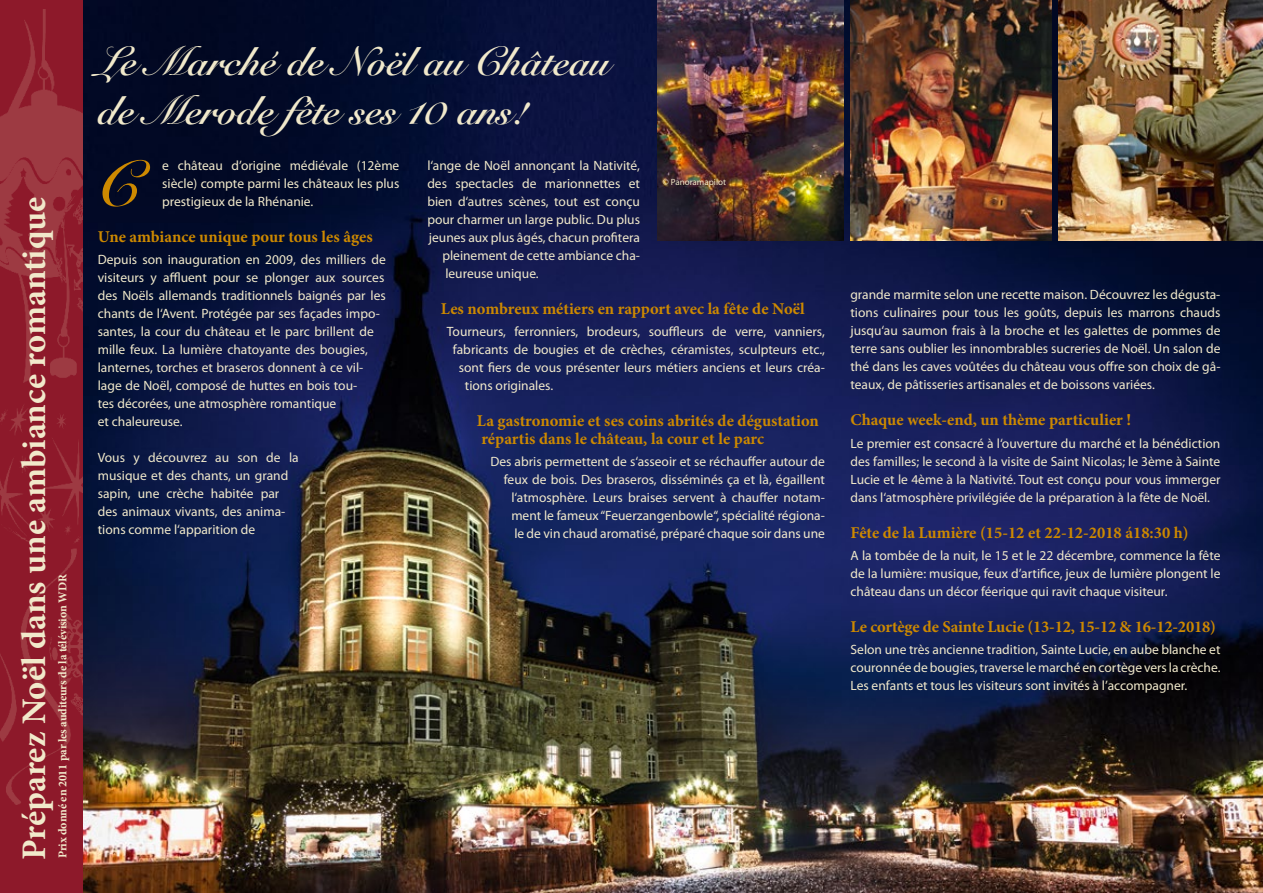
<style>
.page{position:relative;width:1263px;height:893px;background:#fff}
.page>*{position:absolute;margin:0;border:0;box-sizing:border-box;transform-origin:0 0}
.t1{font:63.3px "Snell Roundhand Bold Script";color:#cd8900}
.t2{font:40.2px/48.2px "Snell Roundhand Bold Script";color:#f1e9cb}
.t3{font:700 34.5px "Minion Pro";letter-spacing:-.005em;color:#f1e9cb}
.t4{font:700 16.5px/18px "Minion Pro";color:#cd8900}
.t5{font:13.5px/18px "Myriad Pro";color:#f1e9cb;text-align:justify}
.t6{font:700 12px "Minion Pro";letter-spacing:-.01em;color:#f1e9cb}
.t7{font:9px "Myriad Pro";color:#f1e9cb}
</style>
<div class="page">
<img style="left:82px;top:0;width:1181px;height:893px">
<div style="left:0;top:0;width:82px;height:893px;background:#8d192a"></div>
<img style="left:0;top:9px;width:82px;height:795px">
<img style="left:851px;top:0;width:200px;height:240px">
<img style="left:1059px;top:0;width:204px;height:240px">
<img style="left:657px;top:0;width:187px;height:240px">
<h3 class="t3" style="left:10px;top:860px;width:665px;rotate:-90deg">Préparez Noël dans une ambiance romantique</h3>
<p class="t6" style="left:54px;top:858px;width:285px;rotate:-90deg">Prix donné en 2011 par les auditeurs de la télévision WDR</p>
<h2 class="t2" style="left:98px;top:39px;width:514px">Le Marché de Noël au Château de Merode fête ses 10 ans!</h2>
<h1 class="t1" style="left:98px;top:146px;width:44px">C</h1>
<p class="t5" style="left:162px;top:156px;width:239px">e château d’origine médiévale (12ème siècle) compte parmi les châteaux les plus prestigieux de la Rhénanie.</p>
<p class="t4" style="left:98px;top:227px;width:276px">Une ambiance unique pour tous les âges</p>
<p class="t5" style="left:98px;top:250px;width:290px;text-align:left">Depuis son inauguration en 2009, des milliers de visiteurs y affluent pour se plonger aux sources des Noëls allemands traditionnels baignés par les chants de l‘Avent. Protégée par ses façades impo&shy;santes, la cour du château et le parc brillent de mille feux. La lumière chatoyante des bougies, lanternes, torches et braseros donnent à ce vil&shy;lage de Noël, composé de huttes en bois tou-<br>tes décorées, une atmosphère romantique<br>et chaleureuse.</p>
<p class="t5" style="left:98px;top:448px;width:203px;text-align:left">Vous y découvrez au son de la musique et des chants, un grand sapin, une crèche habitée par des animaux vivants, des anima&shy;tions comme l‘apparition de</p>
<p class="t5" style="left:427px;top:156px;width:214px">l‘ange de Noël annonçant la Nativité,</p>
<p class="t5" style="left:427px;top:174px;width:214px">des spectacles de marionnettes et</p>
<p class="t5" style="left:427px;top:192px;width:214px">bien d‘autres scènes, tout est conçu</p>
<p class="t5" style="left:427px;top:210px;width:214px">pour charmer un large public. Du plus</p>
<p class="t5" style="left:429px;top:228px;width:213px">jeunes aux plus âgés, chacun profitera</p>
<p class="t5" style="left:442px;top:246px;width:199px">pleinement de cette ambiance cha-</p>
<p class="t5" style="left:445px;top:264px;width:95px">leureuse unique.</p>
<p class="t4" style="left:441px;top:299px;width:365px">Les nombreux métiers en rapport avec la fête de Noël</p>
<p class="t5" style="left:447px;top:322px;width:379px">Tourneurs, ferronniers, brodeurs, souffleurs de verre, vanniers,</p>
<p class="t5" style="left:453px;top:340px;width:374px">fabricants de bougies et de crèches, céramistes, sculpteurs etc.,</p>
<p class="t5" style="left:459px;top:358px;width:367px">sont fiers de vous présenter leurs métiers anciens et leurs créa-</p>
<p class="t5" style="left:465px;top:376px;width:90px">tions originales.</p>
<p class="t4" style="left:477px;top:411px;width:343px">La gastronomie et ses coins abrités de dégustation répartis dans le château, la cour et le parc</p>
<p class="t5" style="left:490px;top:452px;width:336px;text-align:right">Des abris permettent de s‘asseoir et se réchauffer autour de feux de bois. Des braseros, disséminés ça et là, égaillent l‘atmosphère. Leurs braises servent à chauffer notam&shy;ment le fameux “Feuerzangenbowle“, spécialité régiona-<br>le de vin chaud aromatisé, préparé chaque soir dans une</p>
<p class="t7" style="left:663px;top:177px;width:65px">© Panoramapilot</p>
<p class="t5" style="left:850px;top:286px;width:371px">grande marmite selon une recette maison. Découvrez les dégusta&shy;tions culinaires pour tous les goûts, depuis les marrons chauds jusqu‘au saumon frais à la broche et les galettes de pommes de terre sans oublier les innombrables sucreries de Noël. Un salon de thé dans les caves voûtées du château vous offre son choix de gâ&shy;teaux, de pâtisseries artisanales et de boissons variées.</p>
<p class="t4" style="left:850px;top:411px;width:282px">Chaque week-end, un thème particulier !</p>
<p class="t5" style="left:850px;top:434px;width:371px">Le premier est consacré à l‘ouverture du marché et la bénédiction des familles; le second à la visite de Saint Nicolas; le 3ème à Sainte Lucie et le 4ème à la Nativité. Tout est conçu pour vous immerger dans l‘atmosphère privilégiée de la préparation à la fête de Noël.</p>
<p class="t4" style="left:850px;top:523px;width:340px">Fête de la Lumière (15-12 et 22-12-2018 á18:30 h)</p>
<p class="t5" style="left:850px;top:546px;width:371px">A la tombée de la nuit, le 15 et le 22 décembre, commence la fête de la lumière: musique, feux d’artifice, jeux de lumière plongent le château dans un décor féerique qui ravit chaque visiteur.</p>
<p class="t4" style="left:850px;top:617px;width:367px">Le cortège de Sainte Lucie (13-12, 15-12 &amp; 16-12-2018)</p>
<p class="t5" style="left:850px;top:640px;width:371px">Selon une très ancienne tradition, Sainte Lucie, en aube blanche et couronnée de bougies, traverse le marché en cortège vers la crèche.<br>Les enfants et tous les visiteurs sont invités à l’accompagner.</p>
</div>
